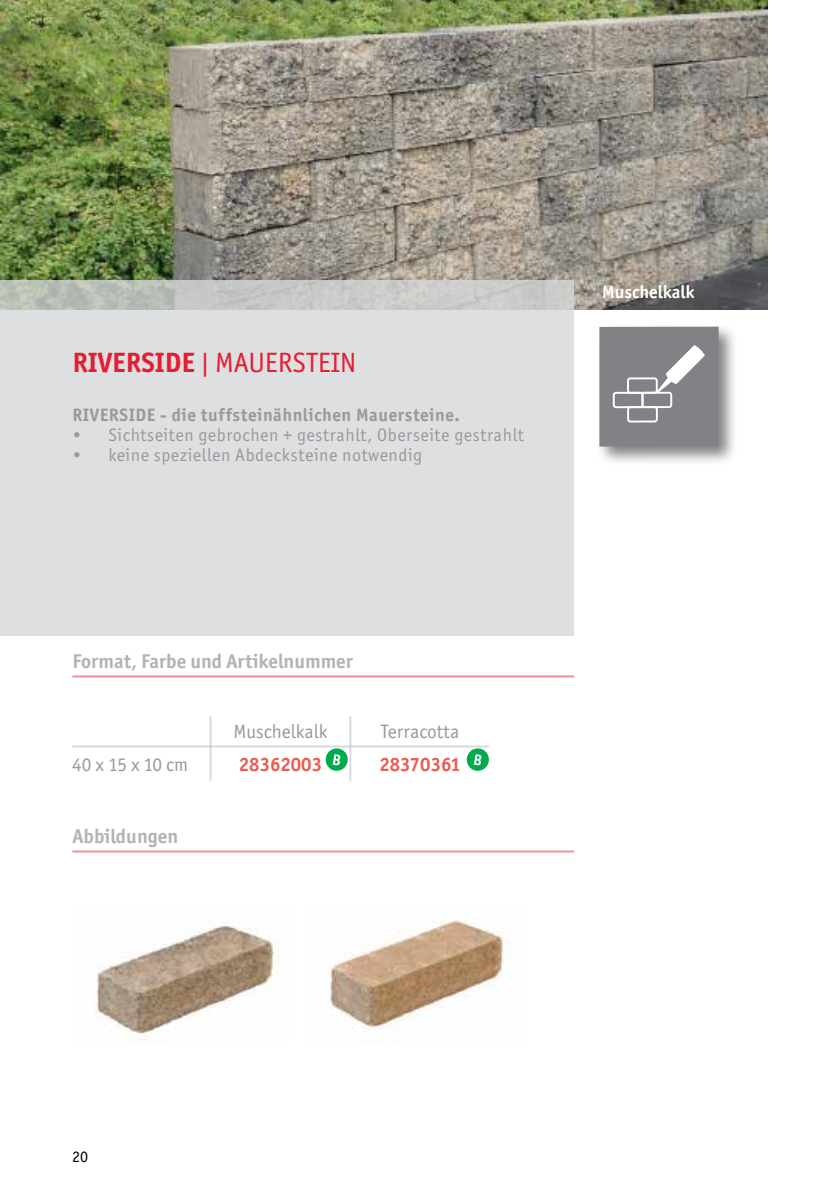
<style>
.page{position:relative;width:840px;height:1191px;background:#fff}
.page>*{position:absolute;margin:0;border:0;box-sizing:border-box;transform-origin:0 0}
.t1{font:28px "Officina Sans ITC Std";color:#e61d32}
.t2{font:700 28px "Officina Sans ITC Std";color:#e61d32}
.t3{font:700 20px "Officina Sans ITC Std";color:#b1b4b6}
.t4{font:19.4px "Officina Sans ITC Std";color:#97999c}
.t5{font:700 19.4px "Officina Sans ITC Std";color:#eb5a4f}
.t6{font:18px "Officina Sans ITC Std";letter-spacing:.03em;color:#97999c}
.t7{font:700 18px "Officina Sans ITC Std";letter-spacing:.03em;color:#97999c}
.t8{font:700 18px "Officina Sans ITC Std";color:#fff}
.t9{font:16px "Officina Sans ITC Std";color:#000}
.s1{font-weight:700}
</style>
<div class="page">
<hr style="left:72px;top:675px;width:501px;height:2px;background:#e61d32">
<hr style="left:72px;top:850px;width:501px;height:2px;background:#e61d32">
<img style="left:0;top:0;width:767px;height:310px">
<svg style="left:0;top:281px;width:573px;height:355px;background:#dbdcdd"></svg>
<hr style="left:72px;top:745px;width:416px;height:2px;background:#b1b4b6">
<hr style="left:209px;top:716px;width:2px;height:64px;background:#b1b4b6">
<hr style="left:349px;top:716px;width:2px;height:64px;background:#b1b4b6">
<div style="left:595px;top:323px;width:143px;height:144px;background:#000;opacity:.5"></div>
<svg style="left:599px;top:327px;width:119px;height:119px;background:#8b8d8f"></svg>
<img style="left:95px;top:925px;width:184px;height:115px">
<img style="left:329px;top:920px;width:183px;height:123px">
<svg style="left:324px;top:747px;width:24px;height:24px"></svg>
<svg style="left:465px;top:747px;width:24px;height:24px"></svg>
<h1 class="t2" style="left:72px;top:345px;width:54px">RIVERSI</h1>
<h1 class="t1" style="left:165px;top:346px;width:67px"><span class="s1">DE</span> | MAUE</h1>
<h1 class="t1" style="left:278px;top:346px;width:80px">RSTEI N</h1>
<p class="t7" style="left:72px;top:403px;width:37px">RIVERSI</p>
<p class="t7" style="left:135px;top:403px;width:326px">DE - die tuffsteinähnlichen Mauersteine.</p>
<p class="t6" style="left:72px;top:424px;width:453px">• Sichtseiten gebrochen + gestrahlt, Oberseite gestrahlt</p>
<p class="t6" style="left:72px;top:444px;width:351px">• keine speziellen Abdecksteine notwendig</p>
<p class="t3" style="left:72px;top:649px;width:282px">Format, Farbe und Artikelnummer</p>
<p class="t4" style="left:233px;top:720px;width:95px">Muschelkalk</p>
<p class="t4" style="left:381px;top:720px;width:80px">Terracotta</p>
<p class="t4" style="left:72px;top:753px;width:117px">40 x 15 x 10 cm</p>
<p class="t5" style="left:239px;top:752px;width:85px">28362003</p>
<p class="t5" style="left:379px;top:752px;width:83px">28370361</p>
<p class="t3" style="left:72px;top:824px;width:107px">Abbildungen</p>
<p class="t8" style="left:602px;top:281px;width:94px">Muschelkalk</p>
<p class="t9" style="left:72px;top:1147px;width:17px">20</p>
</div>
